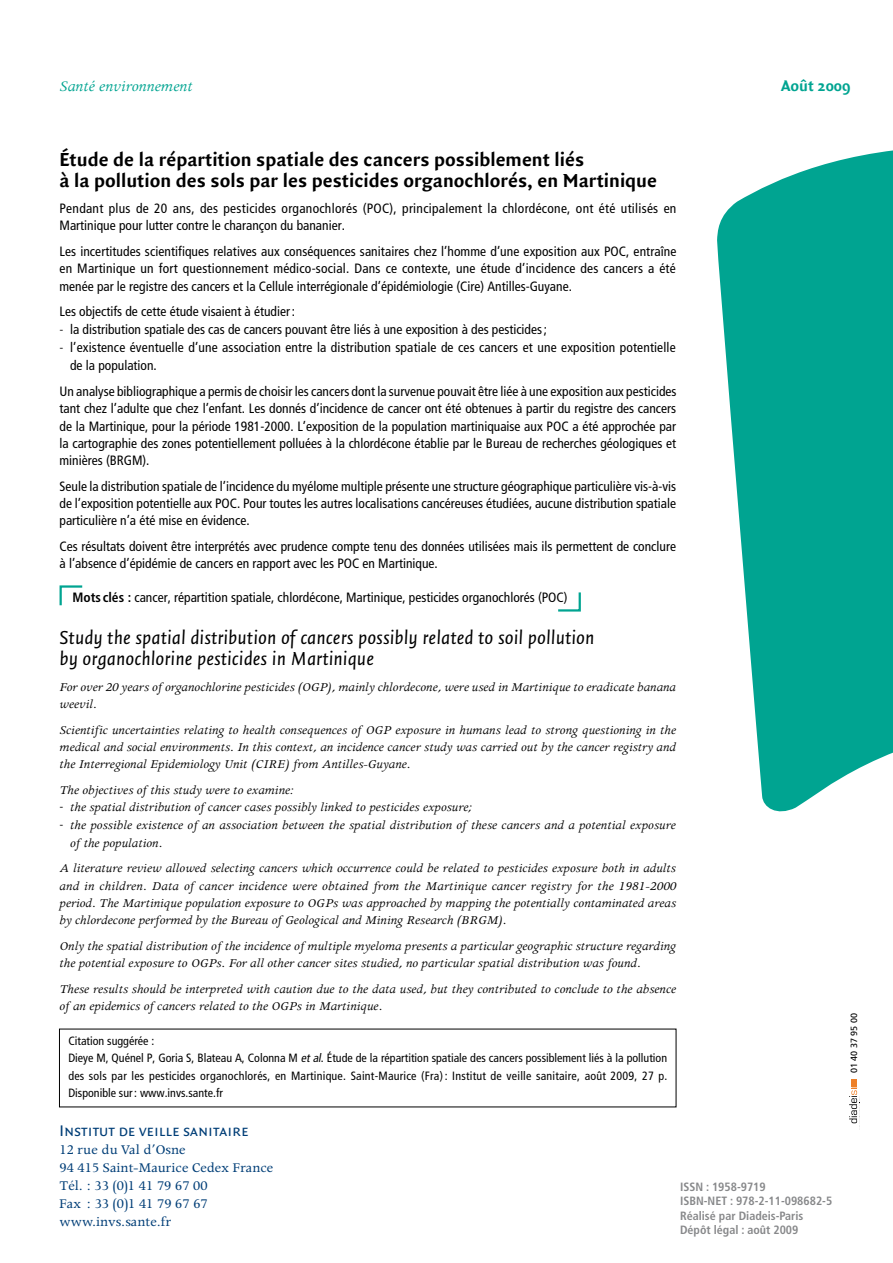
<style>
.page{position:relative;width:893px;height:1263px;background:#fff}
.page>*{position:absolute;margin:0;border:0;box-sizing:border-box;transform-origin:0 0}
.t1{font:700 20.25px/21px "Quadraat Sans";color:#000}
.t2{font:italic 20.25px/21px "Quadraat Sans";color:#000}
.t3{font:16.5px "Quadraat Sans Caps";color:#003e77}
.t4{font:italic 16.5px "Apollo";color:#00a491}
.t5{font:700 16.5px "Quadraat Sans";color:#00a491}
.t6{font:15px/18px "Apollo";color:#003e77}
.t7{font:condensed 13.5px/17.2px "Frutiger LT Std";color:#000;text-align:justify}
.t8{font:italic 13.5px/17.2px "Apollo";color:#000}
.t9{font:condensed 13.5px/17.2px "Frutiger LT Std";letter-spacing:.02em;color:#000}
.t10{font:condensed 12px/17.2px "Frutiger LT Std";color:#000}
.t11{font:700 condensed 12px/14.4px "Frutiger LT Std";color:#87888a}
.t12{font:9px "Frutiger LT Std";color:#000}
.s1{font-weight:300}
.s2{font-weight:700}
.s3{font-family:"Frutiger LT Std";font-weight:300;font-style:normal;font-stretch:condensed}
.s4{font-style:italic}
</style>
<div class="page">
<svg style="left:717px;top:150px;width:175px;height:661px;fill:#00a491"></svg>
<svg style="left:849px;top:1079px;width:8px;height:44px"></svg>
<svg style="left:892px;top:150px;width:1px;height:603px"></svg>
<svg style="left:59px;top:585px;width:24px;height:21px"></svg>
<svg style="left:558px;top:592px;width:23px;height:20px"></svg>
<p class="t4" style="left:60px;top:77px;width:135px">Santé environnement</p>
<p class="t5" style="left:781px;top:76px;width:71px">Août 2009</p>
<h1 class="t1" style="left:60px;top:149px;width:599px">Étude de la répartition spatiale des cancers possiblement liés<br>à la pollution des sols par les pesticides organochlorés, en Martinique</h1>
<p class="t9" style="left:60px;top:200px;width:618px">Pendant plus de 20 ans, des pesticides organochlorés (POC), principalement la chlordécone, ont été utilisés en<br>Martinique pour lutter contre le charançon du bananier.</p>
<p class="t7" style="left:60px;top:243px;width:618px">Les incertitudes scientifiques relatives aux conséquences sanitaires chez l’homme d’une exposition aux POC, entraîne en Martinique un fort questionnement médico-social. Dans ce contexte, une étude d’incidence des cancers a été menée par le registre des cancers et la Cellule interrégionale d’épidémiologie (Cire) Antilles-Guyane.</p>
<p class="t7" style="left:60px;top:303px;width:237px">Les objectifs de cette étude visaient à étudier :</p>
<p class="t7" style="left:60px;top:321px;width:489px"><span class="s1">-</span> la distribution spatiale des cas de cancers pouvant être liés à une exposition à des pesticides ;</p>
<p class="t7" style="left:70px;top:339px;width:607px;line-height:18px;text-indent:-11px"><span class="s1">-</span> l’existence éventuelle d’une association entre la distribution spatiale de ces cancers et une exposition potentielle de la population.</p>
<p class="t7" style="left:60px;top:383px;width:618px">Un analyse bibliographique a permis de choisir les cancers dont la survenue pouvait être liée à une exposition aux pesticides tant chez l’adulte que chez l’enfant. Les donnés d’incidence de cancer ont été obtenues à partir du registre des cancers de la Martinique, pour la période 1981-2000. L’exposition de la population martiniquaise aux POC a été approchée par la cartographie des zones potentiellement polluées à la chlordécone établie par le Bureau de recherches géologiques et minières (BRGM).</p>
<p class="t7" style="left:60px;top:478px;width:618px">Seule la distribution spatiale de l’incidence du myélome multiple présente une structure géographique particulière vis-à-vis de l’exposition potentielle aux POC. Pour toutes les autres localisations cancéreuses étudiées, aucune distribution spatiale particulière n’a été mise en évidence.</p>
<p class="t7" style="left:60px;top:538px;width:618px">Ces résultats doivent être interprétés avec prudence compte tenu des données utilisées mais ils permettent de conclure à l’absence d’épidémie de cancers en rapport avec les POC en Martinique.</p>
<p class="t7" style="left:73px;top:589px;width:497px"><span class="s2">Mots clés :</span> cancer, répartition spatiale, chlordécone, Martinique, pesticides organochlorés (POC)</p>
<h1 class="t2" style="left:60px;top:628px;width:536px">Study the spatial distribution of cancers possibly related to soil pollution by organochlorine pesticides in Martinique</h1>
<p class="t8" style="left:60px;top:679px;width:618px">For over 20 years of organochlorine pesticides (OGP), mainly chlordecone, were used in Martinique to eradicate banana weevil.</p>
<p class="t8" style="left:60px;top:722px;width:618px;text-align:justify">Scientific uncertainties relating to health consequences of OGP exposure in humans lead to strong questioning in the medical and social environments. In this context, an incidence cancer study was carried out by the cancer registry and the Interregional Epidemiology Unit (CIRE) from Antilles-Guyane.</p>
<p class="t8" style="left:60px;top:782px;width:236px">The objectives of this study were to examine:</p>
<p class="t8" style="left:60px;top:799px;width:414px"><span class="s3">-</span> the spatial distribution of cancer cases possibly linked to pesticides exposure;</p>
<p class="t8" style="left:70px;top:816px;width:607px;line-height:18px;text-indent:-11px"><span class="s3">-</span> the possible existence of an association between the spatial distribution of these cancers and a potential exposure of the population.</p>
<p class="t8" style="left:60px;top:860px;width:618px;text-align:justify">A literature review allowed selecting cancers which occurrence could be related to pesticides exposure both in adults and in children. Data of cancer incidence were obtained from the Martinique cancer registry for the 1981-2000 period. The Martinique population exposure to OGPs was approached by mapping the potentially contaminated areas by chlordecone performed by the Bureau of Geological and Mining Research (BRGM).</p>
<p class="t8" style="left:60px;top:938px;width:618px">Only the spatial distribution of the incidence of multiple myeloma presents a particular geographic structure regarding the potential exposure to OGPs. For all other cancer sites studied, no particular spatial distribution was found.</p>
<p class="t8" style="left:60px;top:981px;width:618px">These results should be interpreted with caution due to the data used, but they contributed to conclude to the absence of an epidemics of cancers related to the OGPs in Martinique.</p>
<p class="t10" style="left:68px;top:1032px;width:600px">Citation suggérée :<br>Dieye M, Quénel P, Goria S, Blateau A, Colonna M <span class="s4">etal</span>. Étude de la répartition spatiale des cancers possiblement liés à la pollution des sols par les pesticides organochlorés, en Martinique. Saint-Maurice (Fra) : Institut de veille sanitaire, août 2009, 27 p.<br>Disponible sur : www.invs.sante.fr</p>
<p class="t3" style="left:60px;top:1121px;width:191px">Institut de veille sanitaire</p>
<p class="t6" style="left:60px;top:1141px;width:215px">12 rue du Val d’Osne<br>94 415 Saint-Maurice Cedex France<br>Tél. : 33 (0)1 41 79 67 00<br>Fax : 33 (0)1 41 79 67 67 www.invs.sante.fr</p>
<p class="t11" style="left:680px;top:1179px;width:154px">ISSN : 1958-9719<br>ISBN-NET : 978-2-11-098682-5<br>Réalisé par Diadeis-Paris<br>Dépôt légal : août 2009</p>
<p class="t12" style="left:849px;top:1073px;width:62px;rotate:-90deg">01 40 37 95 00</p>
</div>
